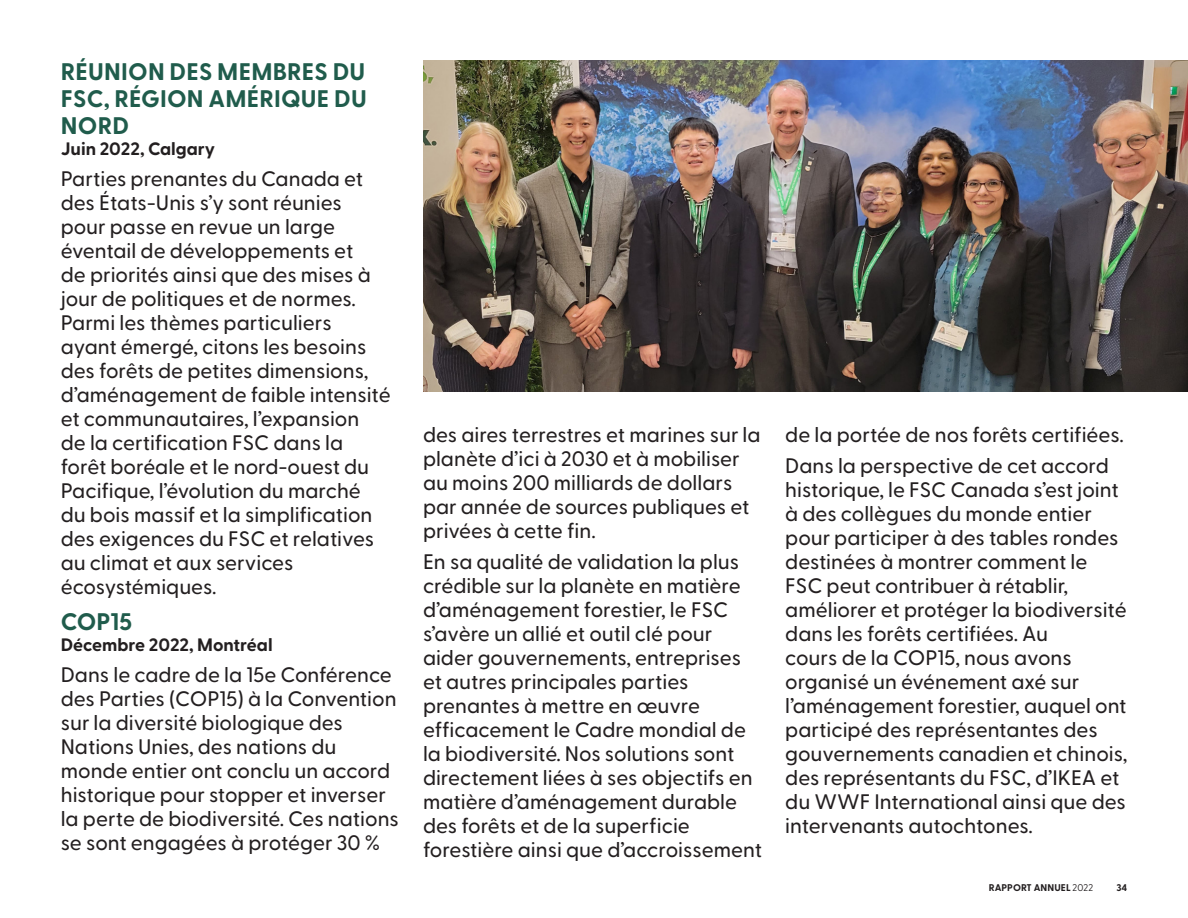
<style>
.page{position:relative;width:1188px;height:918px;background:#fff}
.page>*{position:absolute;margin:0;border:0;box-sizing:border-box;transform-origin:0 0}
.t1{font:700 24px/27px "Greycliff CF";letter-spacing:.01em;color:#205c4c;text-align:justify}
.t2{font:500 21px/24px "Greycliff CF";color:#231f20}
.t3{font:700 18px "Greycliff CF";color:#231f20}
.t4{font:700 9.75px "Greycliff CF";letter-spacing:.01em;color:#231f20}
.s1{font-weight:400}
</style>
<div class="page">
<img style="left:423px;top:61px;width:765px;height:331px">
<p class="t1" style="left:61px;top:57px;width:308px">RÉUNION DES MEMBRES DU FSC, RÉGION AMÉRIQUE DU NORD</p>
<p class="t3" style="left:61px;top:135px;width:156px">Juin 2022, Calgary</p>
<p class="t2" style="left:61px;top:165px;width:331px">Parties prenantes du Canada et des États-Unis s’y sont réunies pour passe en revue un large éventail de développements et<br>de priorités ainsi que des mises à jour de politiques et de normes.<br>Parmi les thèmes particuliers ayant émergé, citons les besoins des forêts de petites dimensions, d’aménagement de faible intensité et communautaires, l’expansion<br>de la certification FSC dans la forêt boréale et le nord-ouest du<br>Pacifique, l’évolution du marché du bois massif et la simplification des exigences du FSC et relatives au climat et aux services écosystémiques.</p>
<p class="t1" style="left:61px;top:607px;width:73px">COP15</p>
<p class="t3" style="left:61px;top:631px;width:213px">Décembre 2022, Montréal</p>
<p class="t2" style="left:61px;top:661px;width:340px">Dans le cadre de la 15e Conférence des Parties (COP15) à la Convention sur la diversité biologique des Nations Unies, des nations du monde entier ont conclu un accord historique pour stopper et inverser la perte de biodiversité. Ces nations se sont engagées à protéger 30 %</p>
<p class="t2" style="left:423px;top:421px;width:339px">des aires terrestres et marines sur la planète d’ici à 2030 et à mobiliser au moins 200 milliards de dollars par année de sources publiques et privées à cette fin.</p>
<p class="t2" style="left:423px;top:548px;width:340px">En sa qualité de validation la plus crédible sur la planète en matière d’aménagement forestier, le FSC s’avère un allié et outil clé pour aider gouvernements, entreprises et autres principales parties prenantes à mettre en œuvre efficacement le Cadre mondial de la biodiversité. Nos solutions sont directement liées à ses objectifs en matière d’aménagement durable des forêts et de la superficie forestière ainsi que d’accroissement</p>
<p class="t2" style="left:785px;top:421px;width:340px">de la portée de nos forêts certifiées.</p>
<p class="t2" style="left:785px;top:452px;width:344px">Dans la perspective de cet accord historique, le FSC Canada s’est joint à des collègues du monde entier pour participer à des tables rondes destinées à montrer comment le FSC peut contribuer à rétablir, améliorer et protéger la biodiversité dans les forêts certifiées. Au<br>cours de la COP15, nous avons organisé un événement axé sur l’aménagement forestier, auquel ont participé des représentantes des gouvernements canadien et chinois, des représentants du FSC, d’IKEA et du WWF International ainsi que des intervenants autochtones.</p>
<p class="t4" style="left:989px;top:880px;width:106px">RAPPORT ANNUEL <span class="s1">2022</span></p>
<p class="t4" style="left:1116px;top:880px;width:12px">34</p>
</div>
